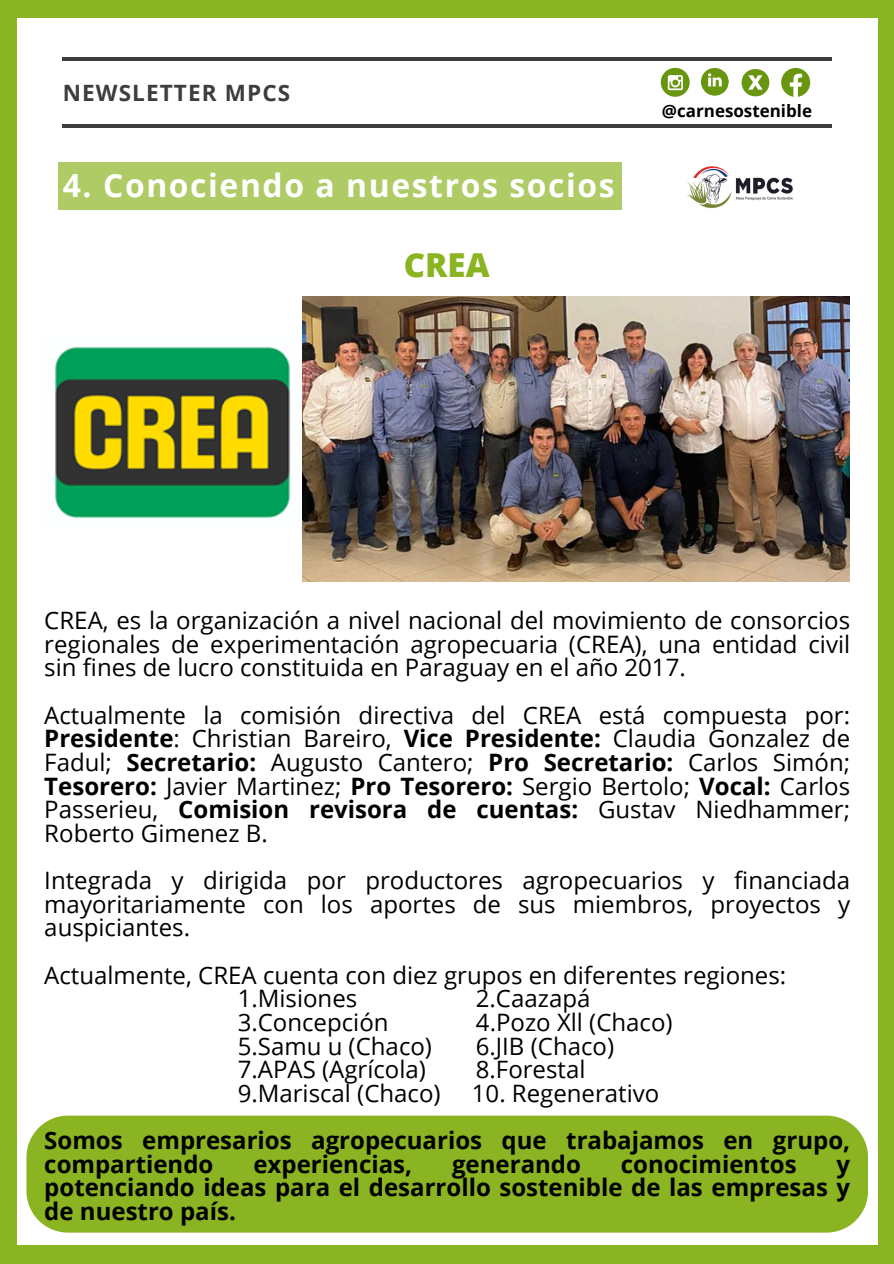
<style>
.page{position:relative;width:894px;height:1264px;background:#fff}
.page>*{position:absolute;margin:0;border:0;box-sizing:border-box;transform-origin:0 0}
.t1{font:800 33px "Open Sans";color:#8ab421}
.t2{font:700 31.8px "Open Sans";letter-spacing:.05em;color:#fff}
.t3{font:24px/23.7px "Open Sans";color:#000;text-align:justify}
.t4{font:700 24px/23.7px "Open Sans";color:#000}
.t5{font:700 22.5px "Open Sans";letter-spacing:.05em;color:#3d3d3d}
.t6{font:700 16.95px "Open Sans";color:#000}
.s1{font-weight:700}
</style>
<div class="page">
<div style="left:0;top:0;width:893px;height:1263px;background:#8ab421"></div>
<div style="left:17px;top:18px;width:860px;height:1227px;background:#fff"></div>
<hr style="left:63px;top:124px;width:768px;height:4px;background:#3d3d3d">
<hr style="left:63px;top:57px;width:768px;height:4px;background:#3d3d3d">
<svg style="left:660px;top:68px;width:29px;height:29px"></svg>
<svg style="left:667px;top:75px;width:15px;height:15px"></svg>
<svg style="left:700px;top:68px;width:28px;height:27px"></svg>
<svg style="left:704px;top:72px;width:25px;height:24px"></svg>
<svg style="left:781px;top:68px;width:29px;height:29px"></svg>
<img style="left:687px;top:166px;width:106px;height:43px">
<svg style="left:741px;top:69px;width:28px;height:27px"></svg>
<img style="left:302px;top:297px;width:547px;height:284px">
<img style="left:55px;top:346px;width:235px;height:173px">
<div style="left:26px;top:1115px;width:841px;height:117px;background:#8ab421"></div>
<div style="left:58px;top:162px;width:563px;height:48px;background:#aecb66"></div>
<p class="t5" style="left:63px;top:77px;width:229px">NEWSLETTER MPCS</p>
<p class="t2" style="left:63px;top:163px;width:553px">4. Conociendo a nuestros socios</p>
<h1 class="t1" style="left:404px;top:241px;width:87px">CREA</h1>
<p class="t6" style="left:661px;top:99px;width:152px">@carnesostenible</p>
<p class="t3" style="left:44px;top:608px;width:807px">CREA, es la organización a nivel nacional del movimiento de consorcios regionales de experimentación agropecuaria (CREA), una entidad civil sin fines de lucro constituida en Paraguay en el año 2017.</p>
<p class="t3" style="left:44px;top:702px;width:807px">Actualmente la comisión directiva del CREA está compuesta por:<br><span class="s1">Presidente</span>: Christian Bareiro, <span class="s1">Vice Presidente:</span> Claudia Gonzalez de Fadul; <span class="s1">Secretario:</span> Augusto Cantero; <span class="s1">Pro Secretario:</span> Carlos Simón; <span class="s1">Tesorero:</span> Javier Martinez; <span class="s1">Pro Tesorero:</span> Sergio Bertolo; <span class="s1">Vocal:</span> Carlos Passerieu, <span class="s1">Comision revisora de cuentas:</span> Gustav Niedhammer; Roberto Gimenez B.</p>
<p class="t3" style="left:44px;top:868px;width:807px">Integrada y dirigida por productores agropecuarios y financiada mayoritariamente con los aportes de sus miembros, proyectos y auspiciantes.</p>
<h2 class="t3" style="left:238px;top:962px;width:550px;text-indent:-193px">Actualmente, CREA cuenta con diez grupos en diferentes regiones:<br>1.Misiones</h2>
<h2 class="t3" style="left:475px;top:986px;width:116px">2.Caazapá</h2>
<h2 class="t3" style="left:238px;top:1009px;width:152px">3.Concepción</h2>
<h2 class="t3" style="left:476px;top:1009px;width:198px">4.Pozo Xll (Chaco)</h2>
<h2 class="t3" style="left:238px;top:1033px;width:196px">5.Samu u (Chaco)</h2>
<h2 class="t3" style="left:475px;top:1033px;width:140px">6.JIB (Chaco)</h2>
<h2 class="t3" style="left:238px;top:1057px;width:190px">7.APAS (Agrícola)</h2>
<h2 class="t3" style="left:475px;top:1057px;width:111px">8.Forestal</h2>
<h2 class="t3" style="left:238px;top:1080px;width:204px">9.Mariscal (Chaco)</h2>
<h2 class="t3" style="left:471px;top:1080px;width:189px">10. Regenerativo</h2>
<p class="t4" style="left:44px;top:1127px;width:807px">Somos empresarios agropecuarios que trabajamos en grupo, compartiendo</p>
<p class="t4" style="left:253px;top:1151px;width:160px">experiencias,</p>
<p class="t4" style="left:452px;top:1151px;width:130px">generando</p>
<p class="t4" style="left:620px;top:1151px;width:177px">conocimientos</p>
<p class="t4" style="left:44px;top:1151px;width:807px;text-align:justify;text-indent:792px">y potenciando ideas para el desarrollo sostenible de las empresas y de nuestro país.</p>
</div>
